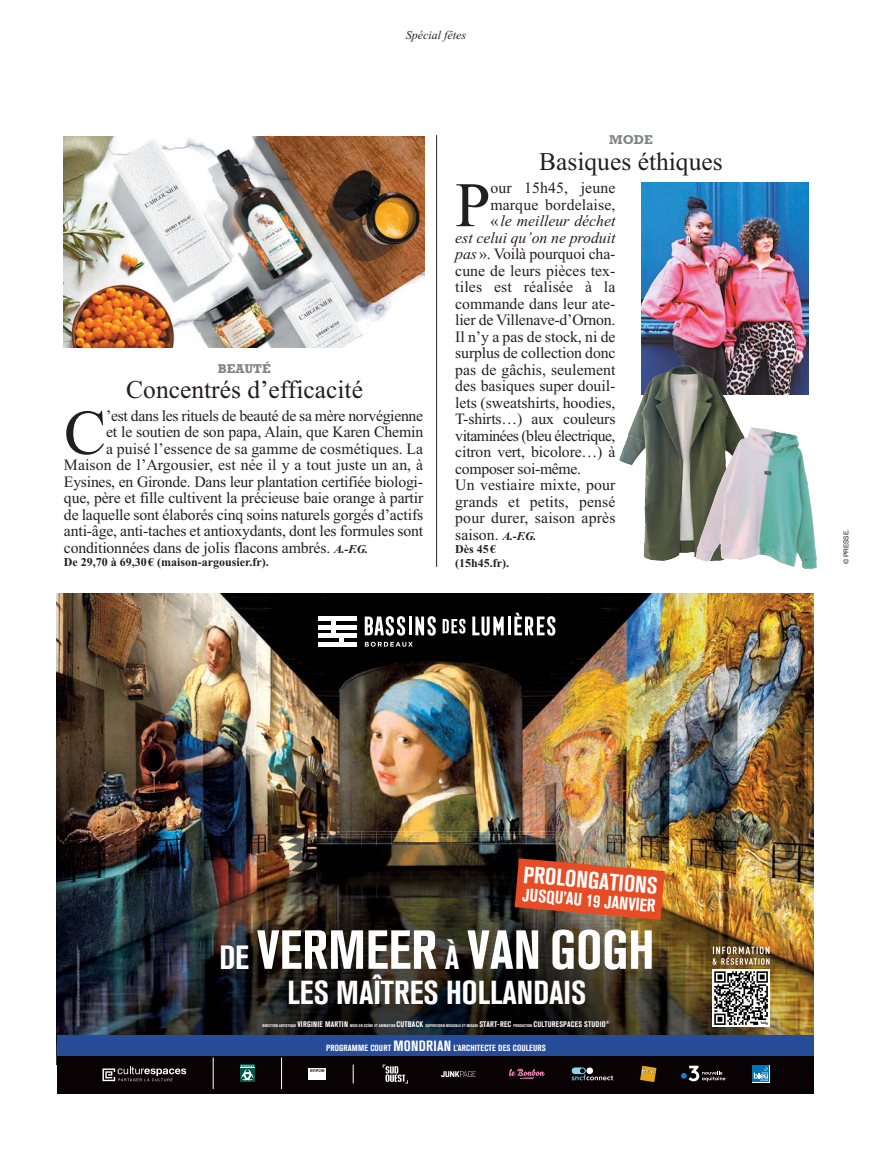
<style>
.page{position:relative;width:893px;height:1157px;background:#fff}
.page>*{position:absolute;margin:0;border:0;box-sizing:border-box;transform-origin:0 0}
.t1{font:63.3px "Times New Roman";color:#231f20}
.t2{font:54.45px "Akzidenz Grotesk BQ Bd Cnd+T42";color:#fff}
.t3{font:33px "Akzidenz Grotesk BQ Bd Cnd+T42";color:#fff}
.t4{font:25.5px "Times New Roman";color:#231f20}
.t5{font:23.4px "Akzidenz Grotesk BQ Bd Cnd+T42";color:#fff}
.t6{font:17.85px "Akzidenz Grotesk BQ Bd Cnd+T42";color:#fff}
.t7{font:15.75px "Times New Roman";letter-spacing:-.01em;color:#231f20}
.t8{font:15.75px "Times New Roman";letter-spacing:.01em;color:#231f20}
.t9{font:italic 15.75px "Times New Roman";color:#231f20}
.t10{font:15.75px "Times New Roman";letter-spacing:-.03em;color:#231f20}
.t11{font:700 12px/13.5px "Times New Roman";color:#231f20}
.t12{font:italic 12px "Times New Roman";color:#231f20}
.t13{font:700 12px "Rockwell";color:#808285}
.t14{font:8.85px "Akzidenz Grotesk BQ Bd Cnd+T42";letter-spacing:.015em;color:#fff}
.t15{font:6.75px "Helvetica Neue";color:#231f20}
.t16{font:4.05px "Akzidenz Grotesk BQ Bd Cnd+T42";letter-spacing:.025em;color:#fff}
.s1{font-weight:700;font-style:italic;font-size:12px}
.s2{font-style:normal}
.s3{font-style:italic}
.s4{font-size:33.3px}
.s5{font-size:8.1px}
.s6{font-size:14.85px}
</style>
<div class="page">
<img style="left:57px;top:594px;width:757px;height:441px">
<svg style="left:365px;top:642px;width:48px;height:4px"></svg>
<div style="left:319px;top:616px;width:38px;height:5px;background:#fff"></div>
<hr style="left:319px;top:625px;width:38px;height:4px;background:#fff">
<hr style="left:319px;top:634px;width:38px;height:4px;background:#fff">
<hr style="left:319px;top:642px;width:38px;height:4px;background:#fff">
<hr style="left:332px;top:621px;width:4px;height:17px;background:#fff">
<svg style="left:340px;top:638px;width:4px;height:4px"></svg>
<svg style="left:365px;top:616px;width:40px;height:19px"></svg>
<hr style="left:409px;top:616px;width:3px;height:19px;background:#fff">
<svg style="left:415px;top:616px;width:21px;height:19px"></svg>
<svg style="left:443px;top:618px;width:22px;height:15px"></svg>
<svg style="left:472px;top:612px;width:83px;height:23px"></svg>
<div style="left:57px;top:1053px;width:757px;height:40px;background:#090204"></div>
<img style="left:515px;top:858px;width:150px;height:61px">
<svg style="left:712px;top:946px;width:58px;height:18px"></svg>
<div style="left:712px;top:969px;width:58px;height:57px;background:#fff"></div>
<svg style="left:714px;top:971px;width:54px;height:54px"></svg>
<svg style="left:103px;top:1066px;width:83px;height:15px"></svg>
<hr style="left:213px;top:1057px;width:1px;height:32px;background:#fff">
<div style="left:309px;top:1068px;width:17px;height:11px;background:#fff"></div>
<svg style="left:310px;top:1069px;width:15px;height:3px"></svg>
<hr style="left:240px;top:1064px;width:14px;height:3px;background:#005743">
<svg style="left:240px;top:1080px;width:14px;height:2px"></svg>
<svg style="left:240px;top:1065px;width:14px;height:15px"></svg>
<hr style="left:281px;top:1057px;width:1px;height:32px;background:#fff">
<svg style="left:353px;top:1064px;width:1px;height:19px"></svg>
<svg style="left:681px;top:1065px;width:44px;height:16px"></svg>
<svg style="left:509px;top:1068px;width:36px;height:11px"></svg>
<svg style="left:640px;top:1065px;width:16px;height:17px"></svg>
<svg style="left:572px;top:1067px;width:41px;height:13px"></svg>
<svg style="left:752px;top:1065px;width:18px;height:17px"></svg>
<div style="left:753px;top:1065px;width:16px;height:17px;background:#0075b9"></div>
<svg style="left:754px;top:1066px;width:14px;height:15px"></svg>
<svg style="left:383px;top:1064px;width:25px;height:19px"></svg>
<svg style="left:441px;top:1071px;width:35px;height:5px"></svg>
<div style="left:57px;top:1035px;width:757px;height:20px;background:#254b99"></div>
<hr style="left:436px;top:135px;width:1px;height:432px;background:#231f20">
<img style="left:64px;top:136px;width:360px;height:211px">
<img style="left:642px;top:182px;width:166px;height:212px">
<img style="left:643px;top:365px;width:112px;height:196px">
<img style="left:695px;top:427px;width:122px;height:142px">
<p class="t12" style="left:406px;top:30px;width:62px">Spécial fêtes</p>
<p class="t13" style="left:609px;top:133px;width:45px">MODE</p>
<h3 class="t4" style="left:539px;top:152px;width:185px">Basiques éthiques</h3>
<p class="t13" style="left:218px;top:361px;width:55px">BEAUTÉ</p>
<h3 class="t4" style="left:126px;top:380px;width:238px">Concentrés d’efficacité</h3>
<h1 class="t1" style="left:64px;top:410px;width:44px">C</h1>
<p class="t7" style="left:106px;top:410px;width:319px">’est dans les rituels de beauté de sa mère norvégienne</p>
<p class="t7" style="left:106px;top:426px;width:319px">et le soutien de son papa, Alain, que Karen Chemin</p>
<p class="t7" style="left:106px;top:443px;width:319px">a puisé l’essence de sa gamme de cosmétiques. La</p>
<p class="t7" style="left:64px;top:459px;width:361px">Maison de l’Argousier, est née il y a tout juste un an, à</p>
<p class="t7" style="left:64px;top:476px;width:361px">Eysines, en Gironde. Dans leur plantation certifiée biologi -</p>
<p class="t7" style="left:64px;top:492px;width:361px">que, père et fille cultivent la précieuse baie orange à partir</p>
<p class="t7" style="left:64px;top:509px;width:361px">de laquelle sont élaborés cinq soins naturels gorgés d’actifs</p>
<p class="t7" style="left:64px;top:525px;width:361px">anti-âge, anti-taches et antioxydants, dont les formules sont</p>
<p class="t7" style="left:64px;top:542px;width:306px">conditionnées dans de jolis flacons ambrés. <span class="s1">A.-F.G.</span></p>
<p class="t11" style="left:64px;top:557px;width:206px">De 29,70 à 69,30€ (maison-argousier.fr).</p>
<h1 class="t1" style="left:455px;top:182px;width:37px">P</h1>
<p class="t8" style="left:490px;top:182px;width:127px">our 15h45, jeune</p>
<p class="t8" style="left:490px;top:199px;width:127px">marque bordelaise,</p>
<p class="t9" style="left:490px;top:215px;width:127px"><span class="s2">«</span> le meilleur déchet</p>
<p class="t9" style="left:455px;top:232px;width:162px">est celui qu’on ne produit</p>
<p class="t7" style="left:455px;top:248px;width:162px"><span class="s3">pas</span> ». Voilà pourquoi cha-</p>
<p class="t7" style="left:455px;top:265px;width:162px">cune de leurs pièces tex-</p>
<p class="t8" style="left:455px;top:281px;width:162px">tiles est réalisée à la</p>
<p class="t7" style="left:455px;top:298px;width:162px">commande dans leur ate-</p>
<p class="t7" style="left:455px;top:314px;width:162px">lier de Villenave-d’Ornon.</p>
<p class="t7" style="left:455px;top:331px;width:162px">Il n’y a pas de stock, ni de</p>
<p class="t7" style="left:455px;top:347px;width:162px">surplus de collection donc</p>
<p class="t7" style="left:455px;top:364px;width:162px">pas de gâchis, seulement</p>
<p class="t7" style="left:455px;top:380px;width:162px">des basiques super douil-</p>
<p class="t7" style="left:455px;top:397px;width:162px">lets (sweatshirts, hoodies,</p>
<p class="t7" style="left:455px;top:413px;width:162px">T-shirts…) aux couleurs</p>
<p class="t10" style="left:455px;top:430px;width:162px">vitaminées (bleu électri que,</p>
<p class="t7" style="left:455px;top:446px;width:162px">citron vert, bicolore…) à</p>
<p class="t7" style="left:455px;top:463px;width:127px">composer soi-même.</p>
<p class="t8" style="left:455px;top:479px;width:162px">Un vestiaire mixte, pour</p>
<p class="t8" style="left:455px;top:496px;width:162px">grands et petits, pensé</p>
<p class="t8" style="left:455px;top:512px;width:162px">pour durer, saison après</p>
<p class="t7" style="left:455px;top:529px;width:83px">saison. <span class="s1">A.-F.G.</span></p>
<p class="t11" style="left:455px;top:544px;width:55px">Dès 45€ (15h45.fr).</p>
<h3 class="t5" style="left:524px;top:866px;width:136px;rotate:5deg">PROLONGATIONS</h3>
<p class="t6" style="left:523px;top:888px;width:135px;rotate:5deg">JUSQU’AU 19 JANVIER</p>
<h2 class="t2" style="left:219px;top:930px;width:437px"><span class="s4">DE</span> VERMEER <span class="s4">À</span> VAN GOGH</h2>
<h3 class="t3" style="left:288px;top:981px;width:300px">LES MAÎTRES HOLLANDAIS</h3>
<p class="t16" style="left:263px;top:1023px;width:348px">DIRECTION ARTISTIQUE <span class="s5">VIRGINIE MARTIN</span> MISE EN SCÈNE ET ANIMATION <span class="s5">CUTBACK</span> SUPERVISION MUSICALE ET MIXAGE <span class="s5">START-REC</span> PRODUCTION <span class="s5">CULTURESPACES STUDIO</span><sup>®</sup></p>
<p class="t14" style="left:326px;top:1044px;width:221px">PROGRAMME COURT <span class="s6">MONDRIAN</span> L’ARCHITECTE DES COULEURS</p>
<p class="t15" style="left:844px;top:564px;width:37px;rotate:-90deg">© PRESSE.</p>
</div>
